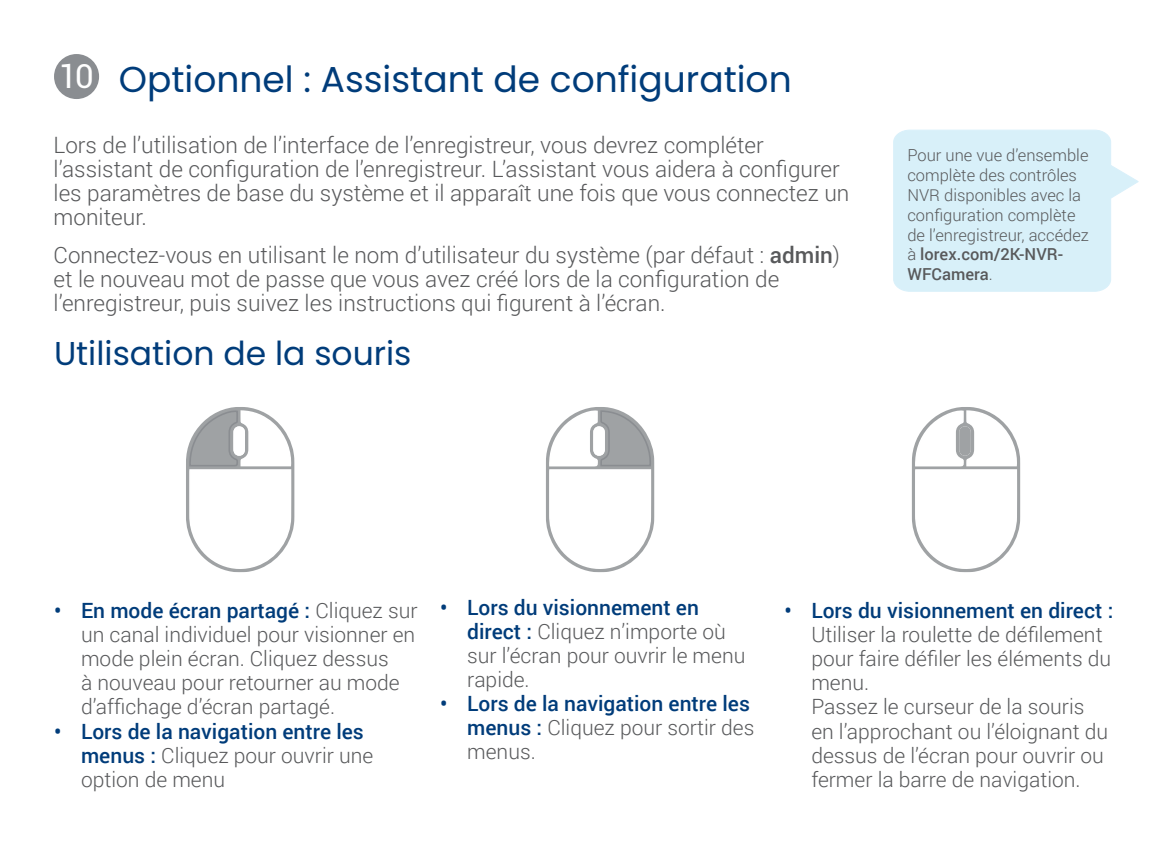
<style>
.page{position:relative;width:1167px;height:843px;background:#fff}
.page>*{position:absolute;margin:0;border:0;box-sizing:border-box;transform-origin:0 0}
.t1{font:36px "Poppins";color:#003c7a}
.t2{font:33px "Poppins";color:#003c7a}
.t3{font:33px "Roboto";color:#fff}
.t4{font:300 22.5px/24px "Roboto";color:#58595b}
.t5{font:300 21px/24px "Roboto";color:#58595b}
.t6{font:500 21px/24px "Roboto";color:#003c7a}
.t7{font:300 16.5px/19.8px "Roboto";color:#58595b}
.s1{font-weight:500}
.s2{font-weight:500;color:#003c7a}
.s3{font-weight:300;color:#58595b}
</style>
<div class="page">
<svg style="left:186px;top:407px;width:108px;height:165px"></svg>
<svg style="left:546px;top:407px;width:108px;height:165px"></svg>
<svg style="left:911px;top:407px;width:109px;height:165px"></svg>
<div style="left:54px;top:54px;width:45px;height:45px;background:#8a8d91;border-radius:50%"></div>
<svg style="left:893px;top:129px;width:246px;height:163px;background:#dcf1f9"></svg>
<h2 class="t3" style="left:59px;top:53px;width:37px">10</h2>
<h1 class="t1" style="left:119px;top:58px;width:674px">Optionnel : Assistant de configuration</h1>
<p class="t4" style="left:54px;top:132px;width:797px">Lors de l’utilisation de l’interface de l’enregistreur, vous devrez compléter l’assistant de configuration de l’enregistreur. L’assistant vous aidera à configurer les paramètres de base du système et il apparaît une fois que vous connectez un moniteur.</p>
<p class="t4" style="left:54px;top:242px;width:788px">Connectez-vous en utilisant le nom d’utilisateur du système (par défaut : <span class="s1">admin</span>) et le nouveau mot de passe que vous avez créé lors de la configuration de l’enregistreur, puis suivez les instructions qui figurent à l’écran.</p>
<h2 class="t2" style="left:54px;top:334px;width:359px">Utilisation de la souris</h2>
<p class="t7" style="left:907px;top:145px;width:183px">Pour une vue d’ensemble complète des contrôles<br>NVR disponibles avec la configuration complète de l’enregistreur, accédez à <span class="s1">lorex.com/2K-NVR-<br>WFCamera</span>.</p>
<p class="t5" style="left:81px;top:598px;width:338px;text-indent:-27px"><span class="s2">• En mode écran partagé :</span> Cliquez sur un canal individuel pour visionner en mode plein écran. Cliquez dessus<br>à nouveau pour retourner au mode d’affichage d’écran partagé.</p>
<p class="t6" style="left:81px;top:718px;width:294px;text-indent:-27px">• Lors de la navigation entre les menus : <span class="s3">Cliquez pour ouvrir une option de menu</span></p>
<p class="t5" style="left:467px;top:595px;width:280px;text-indent:-27px"><span class="s2">• Lors du visionnement en direct :</span> Cliquez n’importe où sur l’écran pour ouvrir le menu rapide.</p>
<p class="t6" style="left:467px;top:690px;width:289px;text-indent:-27px">• Lors de la navigation entre les menus : <span class="s3">Cliquez pour sortir des menus.</span></p>
<p class="t6" style="left:784px;top:598px;width:330px">• Lors du visionnement en direct :</p>
<p class="t5" style="left:811px;top:622px;width:301px">Utiliser la roulette de défilement pour faire défiler les éléments du menu.<br>Passez le curseur de la souris en l’approchant ou l’éloignant du dessus de l’écran pour ouvrir ou fermer la barre de navigation.</p>
</div>
